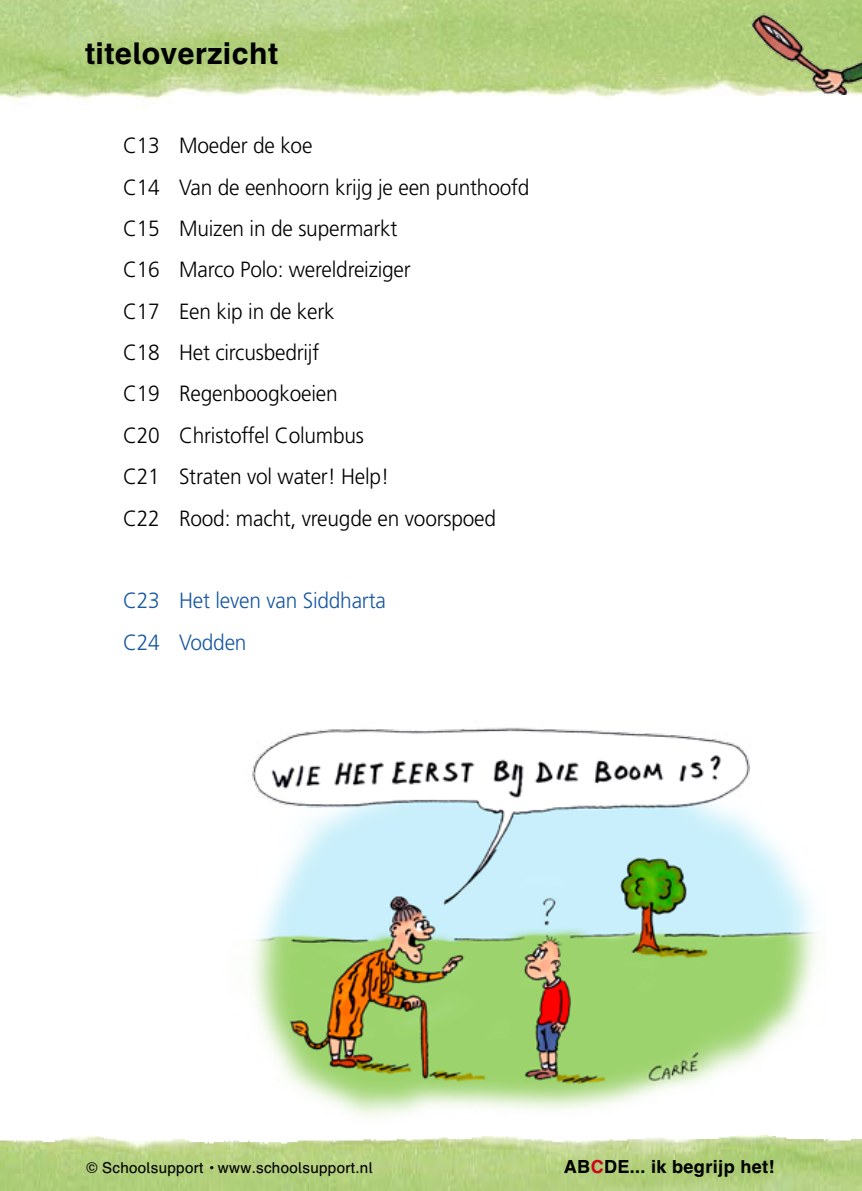
<style>
.page{position:relative;width:862px;height:1191px;background:#fff}
.page>*{position:absolute;margin:0;border:0;box-sizing:border-box;transform-origin:0 0}
.t1{font:700 30px "Mathebuch MD";letter-spacing:.015em;color:#000}
.t2{font:300 22px/41.4px "Frutiger";letter-spacing:-.01em;color:#000;scale:.95 1}
.t3{font:300 22px/41.4px "Frutiger";letter-spacing:-.01em;color:#1858a1;scale:.95 1}
.t4{font:700 18px "Mathebuch MD";letter-spacing:.02em;color:#000}
.t5{font:15px "Mathebuch MD";letter-spacing:.02em;color:#000}
.s1{color:#cc071e}
</style>
<div class="page">
<img style="left:0;top:0;width:862px;height:107px">
<img style="left:0;top:1134px;width:862px;height:57px">
<img style="left:752px;top:11px;width:110px;height:84px">
<img style="left:252px;top:727px;width:564px;height:390px">
<p class="t1" style="left:85px;top:34px;width:195px">titeloverzicht</p>
<p class="t2" style="left:123px;top:125px;width:429px">C13 Moeder de koe<br>C14 Van de eenhoorn krijg je een punthoofd<br>C15 Muizen in de supermarkt<br>C16 Marco Polo: wereldreiziger<br>C17 Een kip in de kerk<br>C18 Het circusbedrijf<br>C19 Regenboogkoeien<br>C20 Christoffel Columbus<br>C21 Straten vol water! Help!<br>C22 Rood: macht, vreugde en voorspoed</p>
<p class="t3" style="left:123px;top:580px;width:278px">C23 Het leven van Siddharta<br>C24 Vodden</p>
<p class="t5" style="left:86px;top:1157px;width:288px">© Schoolsupport • www.schoolsupport.nl</p>
<p class="t4" style="left:564px;top:1154px;width:212px">AB<span class="s1">C</span>DE... ik begrijp het!</p>
</div>
